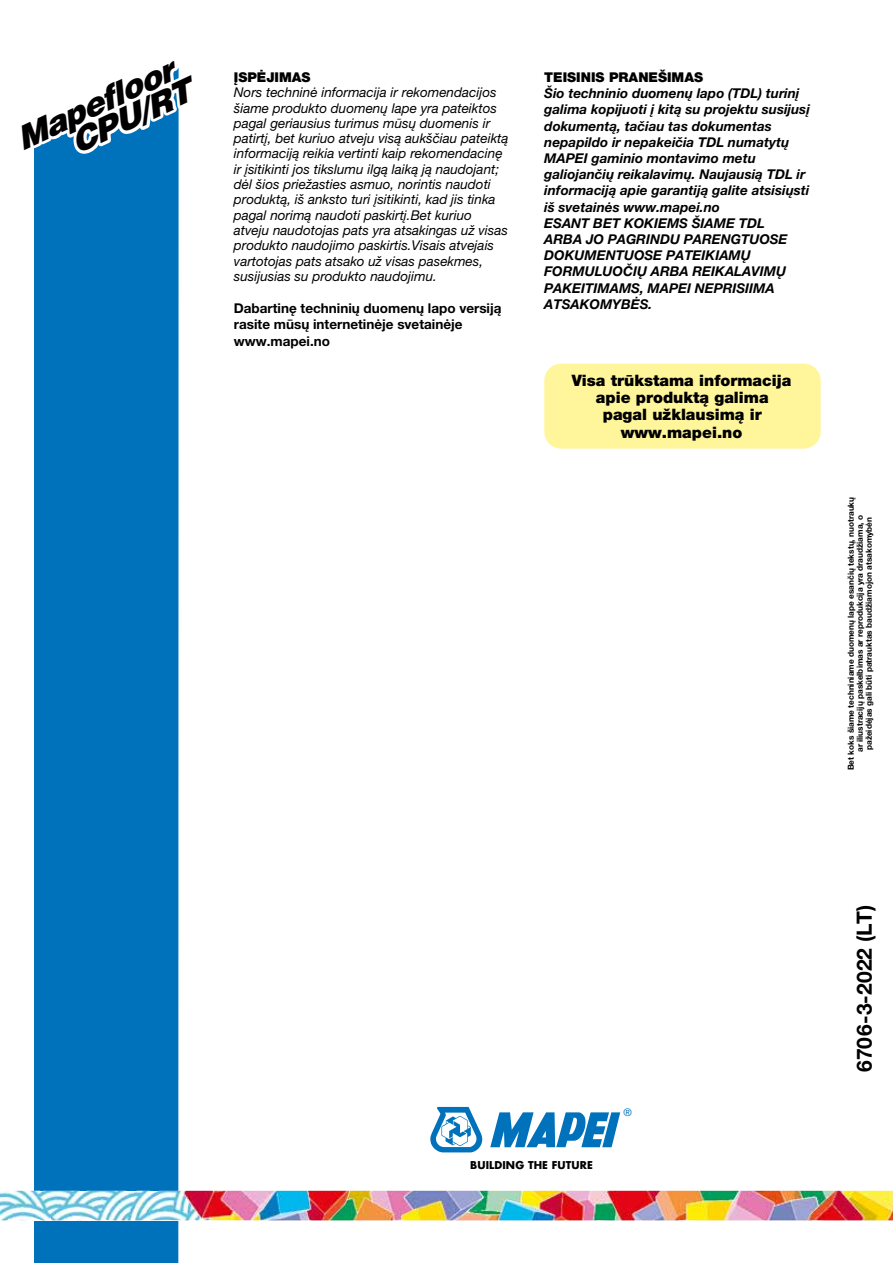
<style>
.page{position:relative;width:893px;height:1263px;background:#fff}
.page>*{position:absolute;margin:0;border:0;box-sizing:border-box;transform-origin:0 0}
.t1{font:italic 900 32.1px/26.5px "Helvetica";color:#000;text-align:right}
.t2{font:700 21px "Helvetica Neue LTW1 G";color:#000}
.t3{font:900 15.75px/17.2px "Helvetica Neue LTW1 G";color:#000;text-align:center}
.t4{font:italic 13.5px/15.3px "Helvetica Neue LTW1 G";color:#000}
.t5{font:italic 700 13.5px/16.2px "Helvetica Neue LTW1 G";color:#000}
.t6{font:700 13.5px/16.5px "Helvetica Neue LTW1 G";color:#000}
.t7{font:900 13.5px "Helvetica Neue LTW1 G";color:#000}
.t8{font:700 10.5px "Futura";letter-spacing:.01em;color:#000}
.t9{font:10.5px "Helvetica Neue LTW1 G";color:#0072bb}
.t10{font:700 8.25px/9px "Helvetica Neue LTW1 G";color:#000;text-align:center}
</style>
<div class="page">
<div style="left:34px;top:68px;width:145px;height:1195px;background:#0072bb"></div>
<img style="left:0;top:1191px;width:893px;height:29px">
<svg style="left:118px;top:88px;width:39px;height:35px"></svg>
<svg style="left:81px;top:109px;width:23px;height:20px"></svg>
<svg style="left:490px;top:1112px;width:130px;height:35px"></svg>
<svg style="left:430px;top:1107px;width:52px;height:45px"></svg>
<div style="left:544px;top:364px;width:277px;height:85px;background:#fff69b;border-radius:17px"></div>
<h1 class="t1" style="left:12px;top:127px;width:179px;rotate:-25deg">Mapefloor<br>CPU/RT</h1>
<p class="t7" style="left:234px;top:69px;width:78px">ĮSPĖJIMAS</p>
<p class="t4" style="left:234px;top:85px;width:276px">Nors techninė informacija ir rekomendacijos šiame produkto duomenų lape yra pateiktos pagal geriausius turimus mūsų duomenis ir patirtį, bet kuriuo atveju visą aukščiau pateiktą informaciją reikia vertinti kaip rekomendacinę ir įsitikinti jos tikslumu ilgą laiką ją naudojant; dėl šios priežasties asmuo, norintis naudoti produktą, iš anksto turi įsitikinti, kad jis tinka pagal norimą naudoti paskirtį.Bet kuriuo atveju naudotojas pats yra atsakingas už visas produkto naudojimo paskirtis.Visais atvejais vartotojas pats atsako už visas pasekmes, susijusias su produkto naudojimu.</p>
<p class="t6" style="left:234px;top:299px;width:269px">Dabartinę techninių duomenų lapo versiją rasite mūsų internetinėje svetainėje www.mapei.no</p>
<p class="t7" style="left:544px;top:69px;width:160px">TEISINIS PRANEŠIMAS</p>
<p class="t5" style="left:544px;top:85px;width:267px">Šio techninio duomenų lapo (TDL) turinį galima kopijuoti į kitą su projektu susijusį dokumentą, tačiau tas dokumentas nepapildo ir nepakeičia TDL numatytų MAPEI gaminio montavimo metu galiojančių reikalavimų. Naujausią TDL ir informaciją apie garantiją galite atsisiųsti iš svetainės www.mapei.no<br>ESANT BET KOKIEMS ŠIAME TDL<br>ARBA JO PAGRINDU PARENGTUOSE DOKUMENTUOSE PATEIKIAMŲ FORMULUOČIŲ ARBA REIKALAVIMŲ PAKEITIMAMS, MAPEI NEPRISIIMA ATSAKOMYBĖS.</p>
<p class="t3" style="left:572px;top:372px;width:221px">Visa trūkstama informacija apie produktą galima pagal užklausimą ir www.mapei.no</p>
<p class="t10" style="left:846px;top:770px;width:275px;rotate:-90deg">Bet koks šiame techniniame duomenų lape esančių tekstų, nuotraukų ar iliustracijų paskelbimas ar reprodukcija yra draudžiama, o pažeidėjas gali būti patrauktas baudžiamojon atsakomybėn</p>
<p class="t8" style="left:470px;top:1158px;width:124px">BUILDING THE FUTURE</p>
<p class="t9" style="left:624px;top:1106px;width:10px">®</p>
<h2 class="t2" style="left:851px;top:1071px;width:169px;rotate:-90deg">6706-3-2022 (LT)</h2>
</div>
